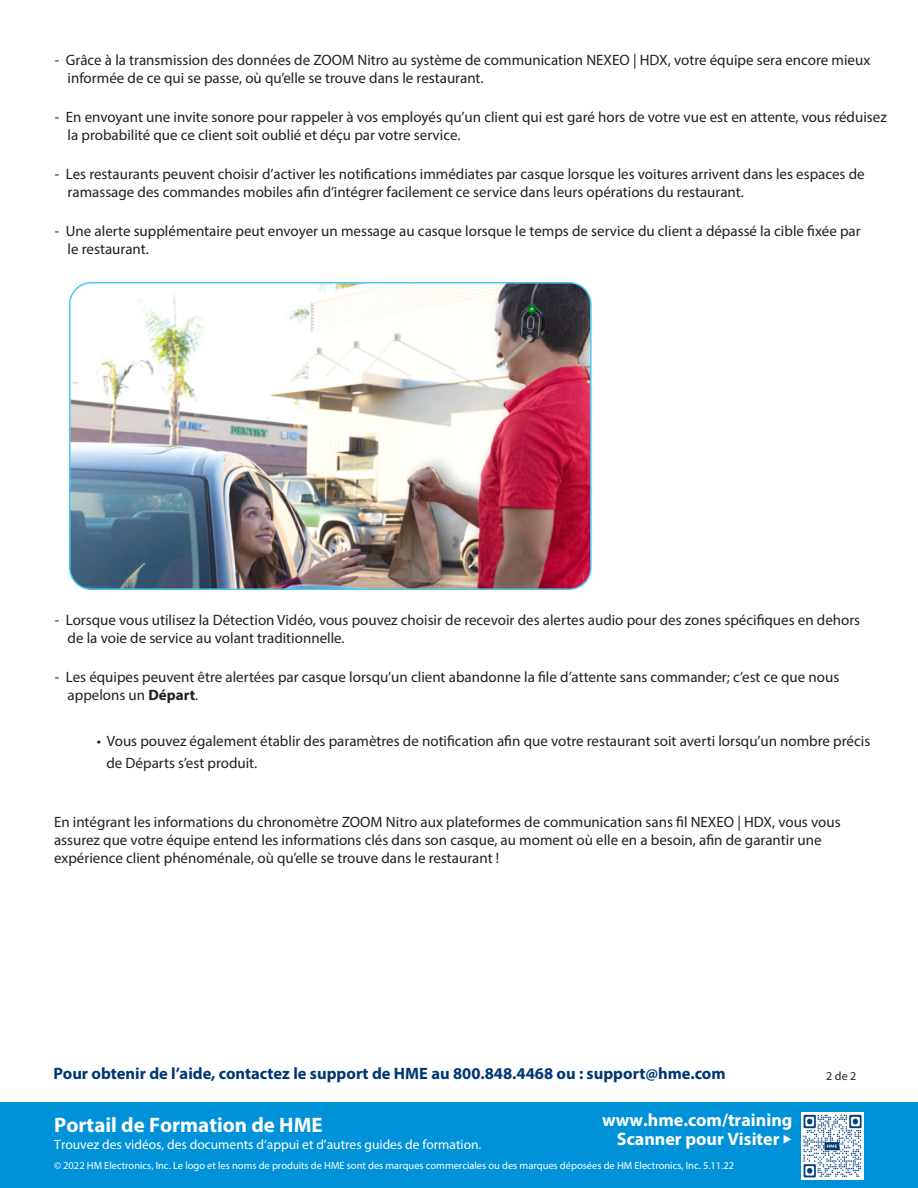
<style>
.page{position:relative;width:918px;height:1188px;background:#fff}
.page>*{position:absolute;margin:0;border:0;box-sizing:border-box;transform-origin:0 0}
.Body{font:700 21px "Myriad Pro";color:#fff}
.Body-2{font:700 18px "Myriad Pro";color:#fff}
.t1{font:700 16.5px "Myriad Pro";color:#013775}
.t2{font:15px "Myriad Pro";color:#231f20}
.Body-3{font:13.5px "Myriad Pro";color:#fff}
.t3{font:12px "Myriad Pro";color:#231f20}
.Body-4{font:10.5px "Myriad Pro";letter-spacing:-.005em;color:#fff}
.s1{font-weight:700}
</style>
<div class="page">
<img style="left:70px;top:283px;width:519px;height:306px">
<div style="left:69px;top:282px;width:523px;height:308px;border:2px solid #49c9f4;border-radius:22px"></div>
<div style="left:0;top:1103px;width:918px;height:85px;background:#0092d8"></div>
<img style="left:801px;top:1112px;width:62px;height:67px">
<p class="t2" style="left:55px;top:51px;width:817px">- Grâce à la transmission des données de ZOOM Nitro au système de communication NEXEO | HDX, votre équipe sera encore mieux</p>
<p class="t2" style="left:68px;top:69px;width:418px">informée de ce qui se passe, où qu’elle se trouve dans le restaurant.</p>
<p class="t2" style="left:55px;top:108px;width:833px">- En envoyant une invite sonore pour rappeler à vos employés qu’un client qui est garé hors de votre vue est en attente, vous réduisez</p>
<p class="t2" style="left:68px;top:126px;width:394px">la probabilité que ce client soit oublié et déçu par votre service.</p>
<p class="t2" style="left:55px;top:165px;width:811px">- Les restaurants peuvent choisir d’activer les notifications immédiates par casque lorsque les voitures arrivent dans les espaces de</p>
<p class="t2" style="left:68px;top:183px;width:678px">ramassage des commandes mobiles afin d’intégrer facilement ce service dans leurs opérations du restaurant.</p>
<p class="t2" style="left:55px;top:222px;width:807px">- Une alerte supplémentaire peut envoyer un message au casque lorsque le temps de service du client a dépassé la cible fixée par</p>
<p class="t2" style="left:68px;top:240px;width:83px">le restaurant.</p>
<p class="t2" style="left:55px;top:610px;width:807px">- Lorsque vous utilisez la Détection Vidéo, vous pouvez choisir de recevoir des alertes audio pour des zones spécifiques en dehors</p>
<p class="t2" style="left:68px;top:628px;width:279px">de la voie de service au volant traditionnelle.</p>
<p class="t2" style="left:55px;top:667px;width:786px">- Les équipes peuvent être alertées par casque lorsqu’un client abandonne la file d’attente sans commander; c’est ce que nous</p>
<p class="t2" style="left:68px;top:685px;width:132px">appelons un <span class="s1">Départ</span>.</p>
<p class="t2" style="left:97px;top:732px;width:775px">• Vous pouvez également établir des paramètres de notification afin que votre restaurant soit averti lorsqu’un nombre précis</p>
<p class="t2" style="left:106px;top:754px;width:152px">de Départs s’est produit.</p>
<p class="t2" style="left:54px;top:813px;width:788px">En intégrant les informations du chronomètre ZOOM Nitro aux plateformes de communication sans fil NEXEO | HDX, vous vous</p>
<p class="t2" style="left:54px;top:831px;width:769px">assurez que votre équipe entend les informations clés dans son casque, au moment où elle en a besoin, afin de garantir une</p>
<p class="t2" style="left:54px;top:849px;width:447px">expérience client phénoménale, où qu’elle se trouve dans le restaurant !</p>
<p class="t1" style="left:54px;top:1063px;width:674px">Pour obtenir de l’aide, contactez le support de HME au 800.848.4468 ou : support@hme.com</p>
<p class="Body" style="left:54px;top:1112px;width:270px">Portail de Formation de HME</p>
<p class="Body-3" style="left:54px;top:1136px;width:429px">Trouvez des vidéos, des documents d’appui et d’autres guides de formation.</p>
<p class="Body-2" style="left:602px;top:1109px;width:192px">www.hme.com/training</p>
<p class="Body-2" style="left:617px;top:1127px;width:177px">Scanner pour Visiter <sup>◆</sup></p>
<p class="Body-4" style="left:54px;top:1159px;width:682px">© 2022 HM Electronics, Inc. Le logo et les noms de produits de HME sont des marques commerciales ou des marques déposées de HM Electronics, Inc. 5.11.22</p>
<p class="t3" style="left:826px;top:1069px;width:32px">2 de 2</p>
</div>
